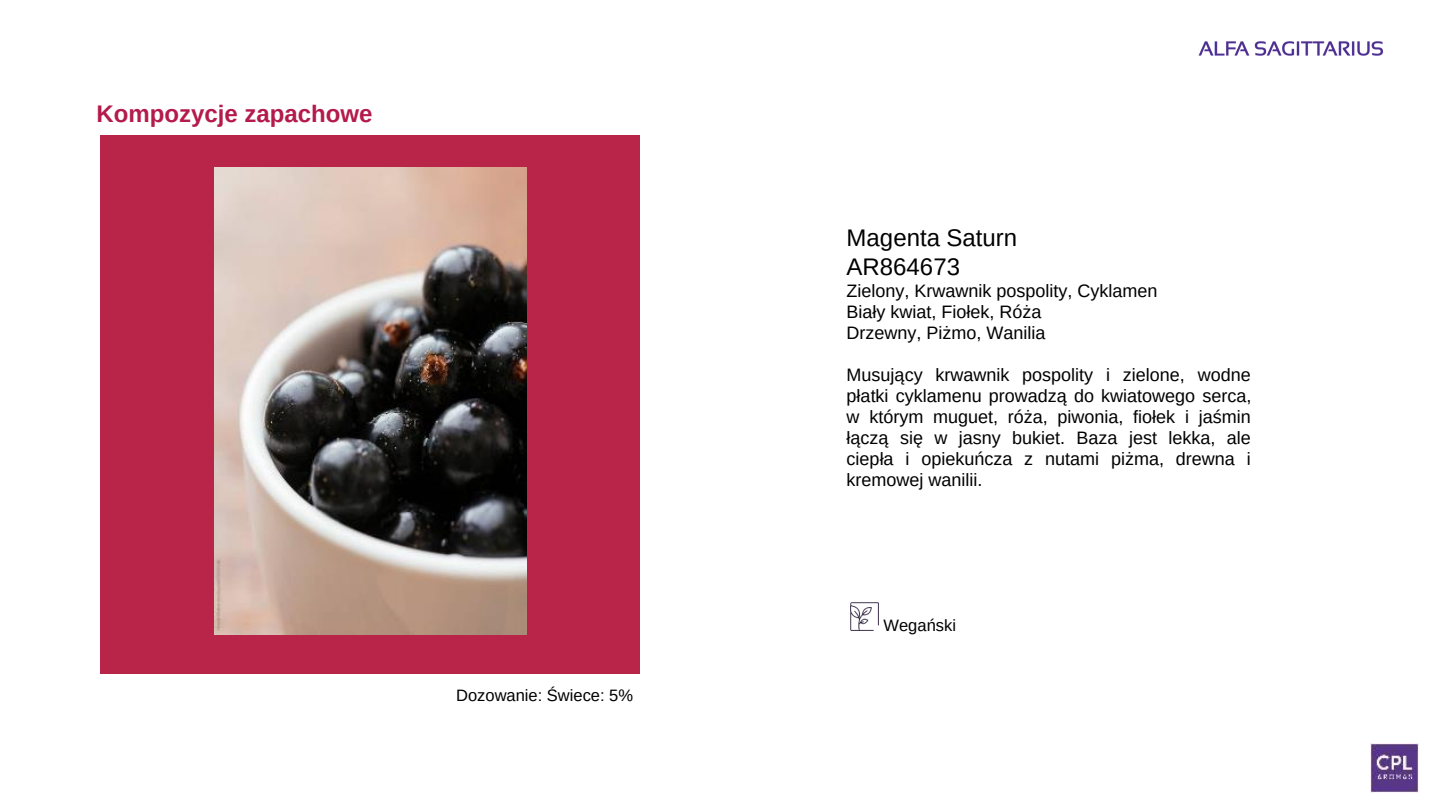
<style>
.page{position:relative;width:1440px;height:810px;background:#fff}
.page>*{position:absolute;margin:0;border:0;box-sizing:border-box;transform-origin:0 0}
.t1{font:24px/28.5px "Arimo";color:#000}
.t2{font:700 24px "Arimo";color:#b41a4c}
.t3{font:18px/21px "Arimo";color:#000}
.t4{font:16.5px "Arimo";color:#000}
</style>
<div class="page">
<div style="left:101px;top:136px;width:539px;height:538px;background:#b92549"></div>
<img style="left:214px;top:168px;width:312px;height:467px">
<img style="left:1370px;top:744px;width:49px;height:48px">
<img style="left:850px;top:602px;width:29px;height:29px">
<img style="left:1199px;top:41px;width:183px;height:15px">
<h1 class="t2" style="left:97px;top:100px;width:277px">Kompozycje zapachowe</h1>
<p class="t4" style="left:456px;top:686px;width:178px">Dozowanie: Świece: 5%</p>
<h1 class="t1" style="left:847px;top:224px;width:172px">Magenta Saturn<br>AR864673</h1>
<p class="t3" style="left:847px;top:280px;width:312px">Zielony, Krwawnik pospolity, Cyklamen<br>Biały kwiat, Fiołek, Róża<br>Drzewny, Piżmo, Wanilia</p>
<p class="t3" style="left:847px;top:364px;width:406px;text-align:justify">Musujący krwawnik pospolity i zielone, wodne płatki cyklamenu prowadzą do kwiatowego serca, w którym muguet, róża, piwonia, fiołek i jaśmin łączą się w jasny bukiet. Baza jest lekka, ale ciepła i opiekuńcza z nutami piżma, drewna i kremowej wanilii.</p>
<p class="t4" style="left:884px;top:617px;width:74px">Wegański</p>
</div>
